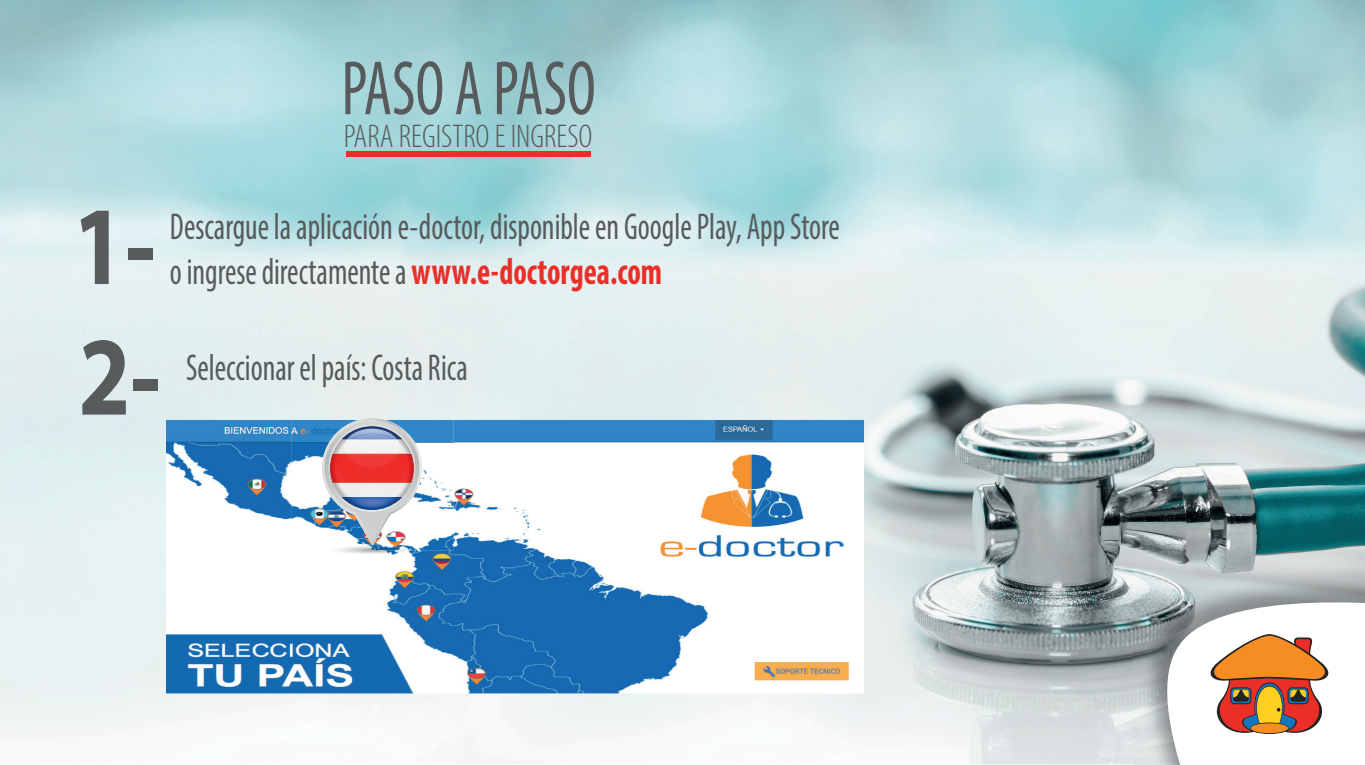
<style>
.page{position:relative;width:1365px;height:765px;background:#fff}
.page>*{position:absolute;margin:0;border:0;box-sizing:border-box;transform-origin:0 0}
.t1{font:700 112.88px/130.5px "Myriad Pro";color:#585b5b;scale:.83 1}
.t2{font:condensed 77.75px "Myriad Pro";color:#585b5b;scale:.83 1}
.t3{font:condensed 37.5px/45px "Myriad Pro";color:#585b5b;scale:.83 1}
.t4{font:300 condensed 33px "Myriad Pro";color:#585b5b}
.s1{font-weight:700;color:#ea2f29}
</style>
<div class="page">
<img style="left:0;top:0;width:1364px;height:765px">
<img style="left:1133px;top:569px;width:231px;height:196px">
<svg style="left:1137px;top:586px;width:227px;height:179px"></svg>
<div style="left:1230px;top:688px;width:21px;height:16px;border:1px solid #232322;border-radius:4px"></div>
<div style="left:1287px;top:688px;width:21px;height:16px;border:1px solid #232322;border-radius:4px"></div>
<div style="left:346px;top:152px;width:244px;height:5px;background:#ea2f29"></div>
<img style="left:166px;top:420px;width:698px;height:273px">
<img style="left:320px;top:550px;width:103px;height:6px">
<svg style="left:359px;top:418px;width:25px;height:2px"></svg>
<img style="left:291px;top:420px;width:163px;height:130px">
<img style="left:322px;top:420px;width:100px;height:126px">
<img style="left:329px;top:425px;width:86px;height:86px">
<svg style="left:330px;top:426px;width:84px;height:84px;background:#9cadc2"></svg>
<img style="left:333px;top:443px;width:78px;height:54px">
<img style="left:342px;top:497px;width:60px;height:12px">
<img style="left:332px;top:454px;width:81px;height:29px">
<img style="left:344px;top:439px;width:56px;height:28px">
<img style="left:351px;top:434px;width:42px;height:5px">
<h2 class="t2" style="left:341px;top:42px;width:308px">PASO A PASO</h2>
<p class="t4" style="left:344px;top:116px;width:250px">PARA REGISTRO E INGRESO</p>
<h1 class="t1" style="left:73px;top:177px;width:108px">1-<br>2-</h1>
<p class="t3" style="left:170px;top:204px;width:808px">Descargue la aplicación e-doctor, disponible en Google Play, App Store o ingrese directamente a <span class="s1">www.e-doctorgea.com</span></p>
<p class="t3" style="left:186px;top:344px;width:341px">Seleccionar el país: Costa Rica</p>
</div>
